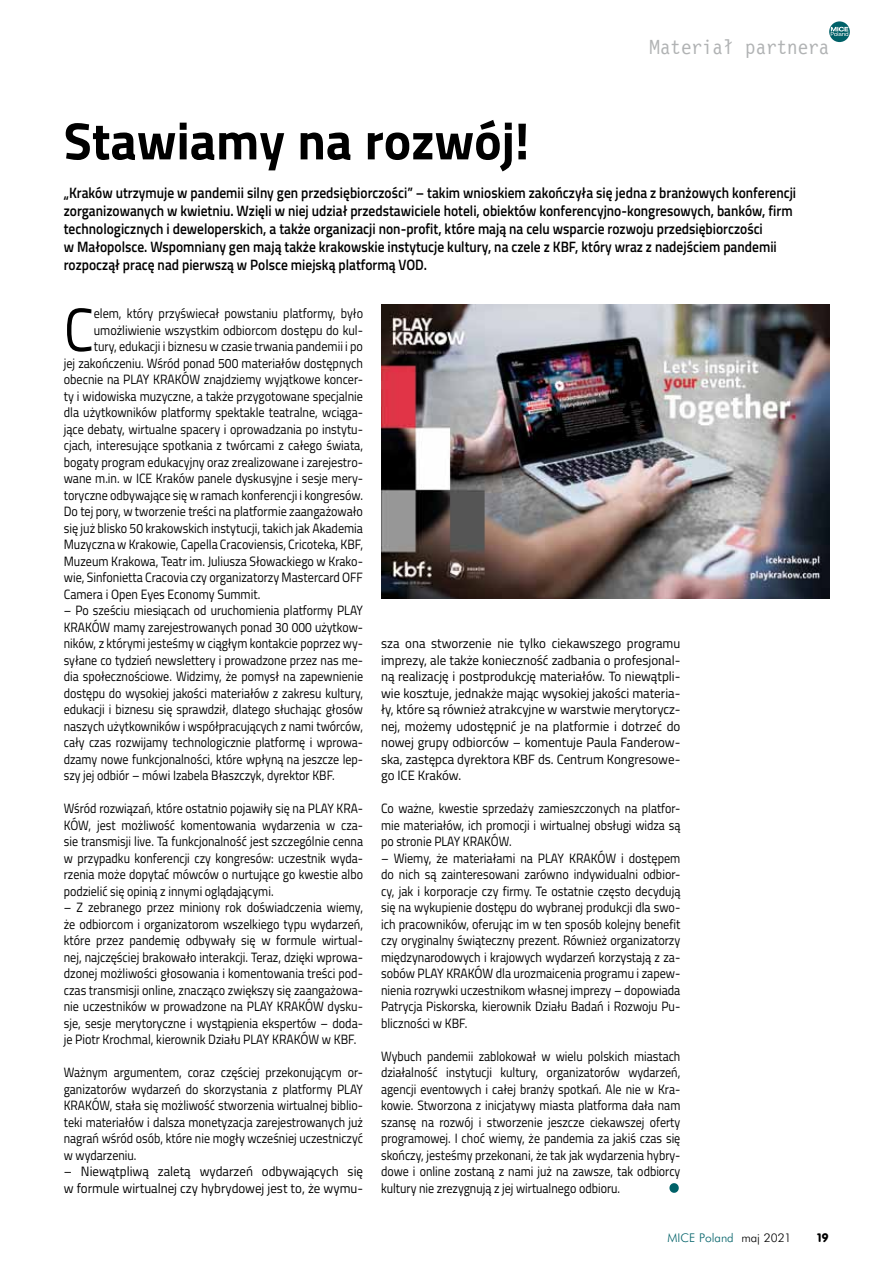
<style>
.page{position:relative;width:893px;height:1263px;background:#fff}
.page>*{position:absolute;margin:0;border:0;box-sizing:border-box;transform-origin:0 0}
.t1{font:61.2px "Titillium";color:#000;scale:.9 1}
.t2{font:700 52.5px "Titillium";color:#000}
.t3{font:21px "Lettr Goth 12 EU";color:#b1b3b4}
.t4{font:600 15px/18px "Titillium";color:#000;scale:.9 1}
.t5{font:13.5px/16.5px "Titillium";color:#000;text-align:justify;scale:.9 1}
.t6{font:13.5px/16.5px "Titillium";color:#000;text-align:justify;scale:.89 1}
.t7{font:13.5px/16.5px "Titillium";color:#000;scale:.96 1}
.t8{font:300 12px "Futura PL";color:#006168}
.t9{font:12px "VAG Rounded EU";color:#000}
.s1{color:#000}
</style>
<div class="page">
<svg style="left:829px;top:21px;width:21px;height:21px"></svg>
<svg style="left:831px;top:27px;width:17px;height:9px"></svg>
<svg style="left:669px;top:1183px;width:10px;height:10px"></svg>
<img style="left:381px;top:305px;width:449px;height:293px">
<h3 class="t3" style="left:650px;top:36px;width:181px">Materiał partnera</h3>
<h2 class="t2" style="left:64px;top:101px;width:467px">Stawiamy na rozwój!</h2>
<p class="t4" style="left:64px;top:183px;width:815px">„Kraków utrzymuje w pandemii silny gen przedsiębiorczości” – takim wnioskiem zakończyła się jedna z branżowych konferencji zorganizowanych w kwietniu. Wzięli w niej udział przedstawiciele hoteli, obiektów konferencyjno-kongresowych, banków, firm technologicznych i deweloperskich, a także organizacji non-profit, które mają na celu wsparcie rozwoju przedsiębiorczości<br>w Małopolsce. Wspomniany gen mają także krakowskie instytucje kultury, na czele z KBF, który wraz z nadejściem pandemii rozpoczął pracę nad pierwszą w Polsce miejską platformą VOD.</p>
<h1 class="t1" style="left:64px;top:285px;width:35px">C</h1>
<p class="t5" style="left:94px;top:304px;width:301px">elem, który przyświecał powstaniu platformy, było</p>
<p class="t5" style="left:94px;top:321px;width:301px">umożliwienie wszystkim odbiorcom dostępu do kul-</p>
<p class="t5" style="left:94px;top:337px;width:301px">tury, edukacji i biznesu w czasie trwania pandemii i po</p>
<p class="t5" style="left:64px;top:354px;width:334px">jej zakończeniu. Wśród ponad 500 materiałów dostępnych</p>
<p class="t5" style="left:64px;top:370px;width:334px">obecnie na PLAY KRAKÓW znajdziemy wyjątkowe koncer-</p>
<p class="t5" style="left:64px;top:387px;width:334px">ty i widowiska muzyczne, a także przygotowane specjalnie</p>
<p class="t5" style="left:64px;top:403px;width:334px">dla użytkowników platformy spektakle teatralne, wciąga-</p>
<p class="t5" style="left:64px;top:420px;width:334px">jące debaty, wirtualne spacery i oprowadzania po instytu-</p>
<p class="t5" style="left:64px;top:436px;width:334px">cjach, interesujące spotkania z twórcami z całego świata,</p>
<p class="t5" style="left:64px;top:453px;width:334px">bogaty program edukacyjny oraz zrealizowane i zarejestro-</p>
<p class="t5" style="left:64px;top:469px;width:334px">wane m.in. w ICE Kraków panele dyskusyjne i sesje mery-</p>
<p class="t5" style="left:64px;top:486px;width:334px">toryczne odbywające się w ramach konferencji i kongresów.</p>
<p class="t5" style="left:64px;top:502px;width:334px">Do tej pory, w tworzenie treści na platformie zaangażowało</p>
<p class="t5" style="left:64px;top:519px;width:334px">się już blisko 50 krakowskich instytucji, takich jak Akademia</p>
<p class="t5" style="left:64px;top:535px;width:334px">Muzyczna w Krakowie, Capella Cracoviensis, Cricoteka, KBF,</p>
<p class="t5" style="left:64px;top:552px;width:334px">Muzeum Krakowa, Teatr im. Juliusza Słowackiego w Krako-</p>
<p class="t5" style="left:64px;top:568px;width:334px">wie, Sinfonietta Cracovia czy organizatorzy Mastercard OFF</p>
<p class="t5" style="left:64px;top:585px;width:220px">Camera i Open Eyes Economy Summit.</p>
<p class="t6" style="left:64px;top:601px;width:338px">– Po sześciu miesiącach od uruchomienia platformy PLAY KRAKÓW mamy zarejestrowanych ponad 30 000 użytkow&shy;ników, z którymi jesteśmy w ciągłym kontakcie poprzez wy&shy;syłane co tydzień newslettery i prowadzone przez nas me&shy;dia społecznościowe. Widzimy, że pomysł na zapewnienie dostępu do wysokiej jakości materiałów z zakresu kultury, edukacji i biznesu się sprawdził, dlatego słuchając głosów naszych użytkowników i współpracujących z nami twórców, cały czas rozwijamy technologicznie platformę i wprowa&shy;dzamy nowe funkcjonalności, które wpłyną na jeszcze lep&shy;szy jej odbiór – mówi Izabela Błaszczyk, dyrektor KBF.</p>
<p class="t6" style="left:64px;top:799px;width:338px">Wśród rozwiązań, które ostatnio pojawiły się na PLAY KRA-KÓW, jest możliwość komentowania wydarzenia w cza&shy;sie transmisji live. Ta funkcjonalność jest szczególnie cenna w przypadku konferencji czy kongresów: uczestnik wyda&shy;rzenia może dopytać mówców o nurtujące go kwestie albo podzielić się opinią z innymi oglądającymi.</p>
<p class="t5" style="left:64px;top:898px;width:334px">– Z zebranego przez miniony rok doświadczenia wiemy, że odbiorcom i organizatorom wszelkiego typu wydarzeń, które przez pandemię odbywały się w formule wirtual&shy;nej, najczęściej brakowało interakcji. Teraz, dzięki wprowa&shy;dzonej możliwości głosowania i komentowania treści pod&shy;czas transmisji online, znacząco zwiększy się zaangażowa&shy;nie uczestników w prowadzone na PLAY KRAKÓW dysku&shy;sje, sesje merytoryczne i wystąpienia ekspertów – doda&shy;je Piotr Krochmal, kierownik Działu PLAY KRAKÓW w KBF.</p>
<p class="t6" style="left:64px;top:1063px;width:338px">Ważnym argumentem, coraz częściej przekonującym or&shy;ganizatorów wydarzeń do skorzystania z platformy PLAY KRAKÓW, stała się możliwość stworzenia wirtualnej biblio&shy;teki materiałów i dalsza monetyzacja zarejestrowanych już nagrań wśród osób, które nie mogły wcześniej uczestniczyć w wydarzeniu.</p>
<p class="t7" style="left:64px;top:1162px;width:313px">– Niewątpliwą zaletą wydarzeń odbywających się w formule wirtualnej czy hybrydowej jest to, że wymu-</p>
<p class="t7" style="left:381px;top:634px;width:313px;text-align:justify">sza ona stworzenie nie tylko ciekawszego programu imprezy, ale także konieczność zadbania o profesjonal&shy;ną realizację i postprodukcję materiałów. To niewątpli&shy;wie kosztuje, jednakże mając wysokiej jakości materia&shy;ły, które są również atrakcyjne w warstwie merytorycz&shy;nej, możemy udostępnić je na platformie i dotrzeć do nowej grupy odbiorców – komentuje Paula Fanderow&shy;ska, zastępca dyrektora KBF ds. Centrum Kongresowe&shy;go ICE Kraków.</p>
<p class="t6" style="left:381px;top:799px;width:338px">Co ważne, kwestie sprzedaży zamieszczonych na platfor&shy;mie materiałów, ich promocji i wirtualnej obsługi widza są po stronie PLAY KRAKÓW.</p>
<p class="t5" style="left:381px;top:849px;width:334px">– Wiemy, że materiałami na PLAY KRAKÓW i dostępem do nich są zainteresowani zarówno indywidualni odbior&shy;cy, jak i korporacje czy firmy. Te ostatnie często decydują się na wykupienie dostępu do wybranej produkcji dla swo&shy;ich pracowników, oferując im w ten sposób kolejny benefit czy oryginalny świąteczny prezent. Również organizatorzy międzynarodowych i krajowych wydarzeń korzystają z za&shy;sobów PLAY KRAKÓW dla urozmaicenia programu i zapew&shy;nienia rozrywki uczestnikom własnej imprezy – dopowiada Patrycja Piskorska, kierownik Działu Badań i Rozwoju Pu&shy;bliczności w KBF.</p>
<p class="t6" style="left:381px;top:1047px;width:338px">Wybuch pandemii zablokował w wielu polskich miastach działalność instytucji kultury, organizatorów wydarzeń, agencji eventowych i całej branży spotkań. Ale nie w Kra&shy;kowie. Stworzona z inicjatywy miasta platforma dała nam szansę na rozwój i stworzenie jeszcze ciekawszej oferty programowej. I choć wiemy, że pandemia za jakiś czas się skończy, jesteśmy przekonani, że tak jak wydarzenia hybry&shy;dowe i online zostaną z nami już na zawsze, tak odbiorcy kultury nie zrezygnują z jej wirtualnego odbioru.</p>
<p class="t8" style="left:668px;top:1230px;width:125px">MICE Poland <span class="s1">maj 2021</span></p>
<p class="t9" style="left:817px;top:1230px;width:13px">19</p>
</div>
